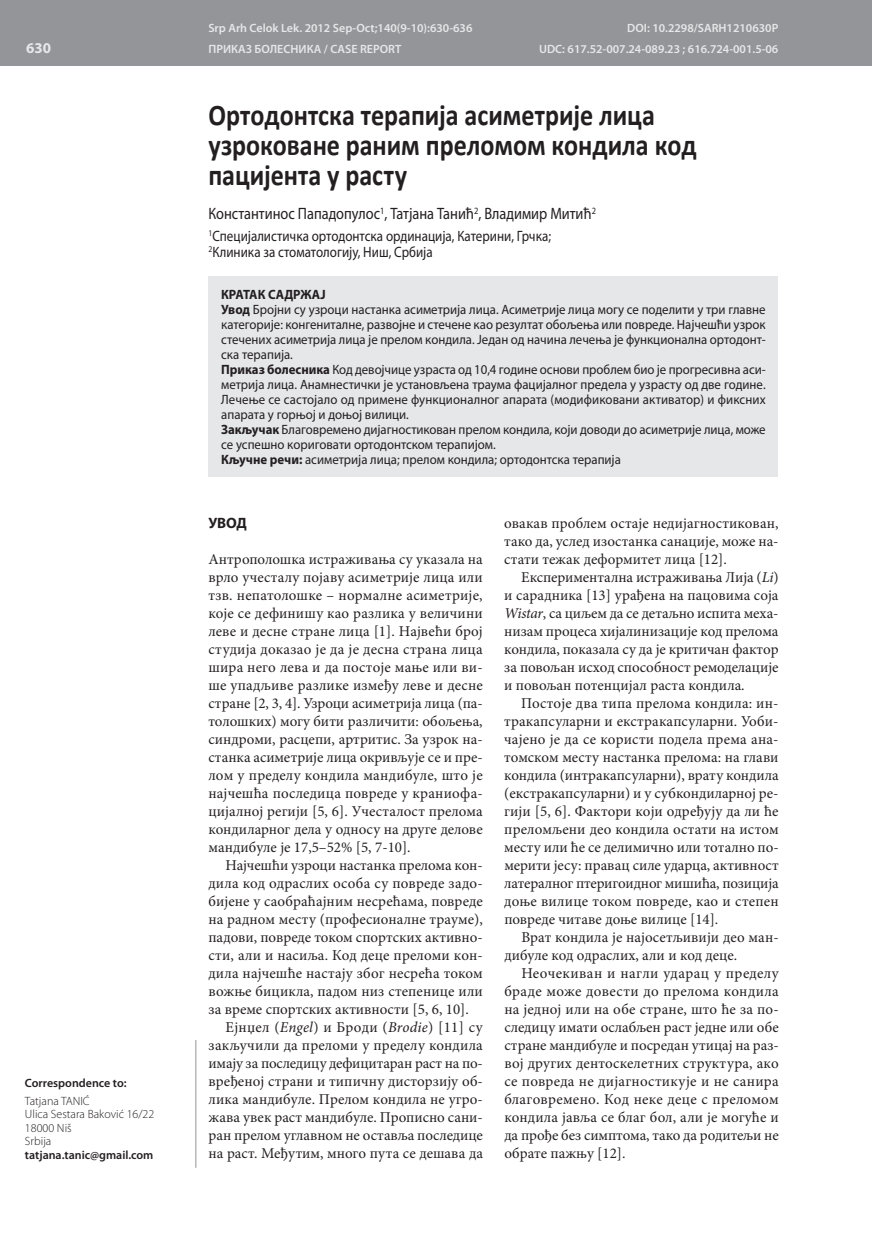
<style>
.page{position:relative;width:872px;height:1234px;background:#fff}
.page>*{position:absolute;margin:0;border:0;box-sizing:border-box;transform-origin:0 0}
.t1{font:700 30px/30px "Calibri";color:#231f20;scale:.87 1}
.t2{font:16.5px "Myriad Pro";color:#231f20;scale:.87 1}
.t3{font:15px/18px "Minion Pro";color:#231f20;text-align:justify}
.t4{font:15px/15.8px "Myriad Pro";color:#231f20;scale:.87 1}
.t5{font:15px "Minion Pro";letter-spacing:.025em;color:#231f20}
.t6{font:700 15px "Myriad Pro";color:#231f20}
.t7{font:700 15px "Myriad Pro";color:#e6e7e9}
.t8{font:13.5px/15px "Myriad Pro";color:#231f20;scale:.95 1}
.t9{font:600 12px "Myriad Pro";color:#e6e7e9}
.t10{font:300 12px/13.5px "Myriad Pro";color:#231f20}
.t11{font:600 12px "Myriad Pro";color:#231f20}
.s1{font-weight:700}
.s2{font-style:italic}
</style>
<div class="page">
<div style="left:0;top:0;width:872px;height:66px;background:#939598"></div>
<hr style="left:196px;top:1039px;width:1px;height:128px;background:#939598">
<div style="left:208px;top:276px;width:570px;height:200px;background:#e6e7e9"></div>
<p class="t7" style="left:26px;top:38px;width:26px">630</p>
<p class="t11" style="left:25px;top:1074px;width:103px">Correspondence to:</p>
<p class="t10" style="left:25px;top:1093px;width:131px">Tatjana TANIĆ<br>Ulica Sestara Baković 16/22<br>18000 Niš<br>Srbija</p>
<p class="t11" style="left:25px;top:1146px;width:130px">tatjana.tanic@gmail.com</p>
<p class="t9" style="left:208px;top:20px;width:265px">Srp Arh Celok Lek. 2012 Sep-Oct;140(9-10):630-636</p>
<p class="t9" style="left:627px;top:20px;width:153px">DOI: 10.2298/SARH1210630P</p>
<p class="t9" style="left:208px;top:42px;width:194px">ПРИКАЗ БОЛЕСНИКА / CASE REPORT</p>
<p class="t9" style="left:539px;top:42px;width:241px">UDC: 617.52-007.24-089.23 ; 616.724-001.5-06</p>
<h1 class="t1" style="left:208px;top:98px;width:562px">Ортодонтска терапија асиметрије лица узроковане раним преломом кондила код пацијента у расту</h1>
<p class="t2" style="left:208px;top:203px;width:447px">Константинос Пападопулос<sup>1</sup>, Татјана Танић<sup>2</sup>, Владимир Митић<sup>2</sup></p>
<p class="t4" style="left:208px;top:228px;width:395px"><sup>1</sup>Специјалистичка ортодонтска ординација, Катерини, Грчка;<br><sup>2</sup>Клиника за стоматологију, Ниш, Србија</p>
<p class="t8" style="left:221px;top:286px;width:574px"><span class="s1">КРАТАК САДРЖАЈ<br>Увод</span> Бројни су узроци настанка асиметрија лица. Асиметрије лица могу се поделити у три главне категорије: конгениталне, развојне и стечене као резултат обољења или повреде. Најчешћи узрок стечених асиметрија лица је прелом кондила. Један од начина лечења је функционална ортодонт&shy;ска терапија.<br><span class="s1">Приказ болесника</span> Код девојчице узраста од 10,4 године основи проблем био је прогресивна аси&shy;метрија лица. Анамнестички је установљена траума фацијалног предела у узрасту од две године.<br>Лечење се састојало од примене функционалног апарата (модификовани активатор) и фиксних апарата у горњој и доњој вилици.<br><span class="s1">Закључак</span> Благовремено дијагностикован прелом кондила, који доводи до асиметрије лица, може се успешно кориговати ортодонтском терапијом.<br><span class="s1">Кључне речи:</span> асиметрија лица; прелом кондила; ортодонтска терапија</p>
<p class="t6" style="left:208px;top:513px;width:40px">УВОД</p>
<p class="t3" style="left:208px;top:550px;width:276px">Ан-тро-по-ло-шка ис-тра-жи-ва-ња су ука-за-ла на вр-ло уче-ста-лу по-ја-ву аси-ме-три-је ли-ца или тзв. не-па-то-ло-шке – нор-мал-не аси-ме-три-је, ко-је се де-фи-ни-шу као раз-ли-ка у ве-ли-чи-ни ле-ве и де-сне стра-не ли-ца [1]. Нај-ве-ћи број сту-ди-ја до-ка-зао је да је де-сна стра-на ли-ца ши-ра не-го ле-ва и да по-сто-је ма-ње или ви&shy;ше упа-дљи-ве раз-ли-ке из-ме-ђу ле-ве и де-сне стра-не [2, 3, 4]. Узро-ци аси-ме-три-ја ли-ца (па&shy;то-ло-шких) мо-гу би-ти раз-ли-чи-ти: обо-ље-ња, син-дро-ми, рас-це-пи, ар-три-тис. За узрок на&shy;стан-ка аси-ме-три-је ли-ца окри-вљу-је се и пре&shy;лом у пре-де-лу кон-ди-ла ман-ди-бу-ле, што је нај-че-шћа по-сле-ди-ца по-вре-де у кра-ни-о-фа&shy;ци-јал-ној ре-ги-ји [5, 6]. Уче-ста-лост пре-ло-ма кон-ди-лар-ног де-ла у од-но-су на дру-ге де-ло-ве ман-ди-бу-ле је 17,5–52% [5, 7-10].</p>
<p class="t3" style="left:225px;top:856px;width:259px">Нај-че-шћи узро-ци на-стан-ка пре-ло-ма кон-</p>
<p class="t3" style="left:208px;top:874px;width:276px">ди-ла код од-ра-слих осо-ба су по-вре-де за-до-</p>
<p class="t3" style="left:208px;top:892px;width:276px">би-је-не у са-о-бра-ћај-ним не-сре-ћа-ма, по-вре-де</p>
<p class="t3" style="left:208px;top:910px;width:276px">на рад-ном ме-сту (пр-о-фе-си-о-нал-не тра-у-ме),</p>
<p class="t3" style="left:208px;top:928px;width:276px">па-до-ви, по-вре-де то-ком спорт-ских ак-тив-но-</p>
<p class="t3" style="left:208px;top:946px;width:276px">сти, али и на-си-ља. Код де-це пре-ло-ми кон-</p>
<p class="t3" style="left:208px;top:964px;width:276px">ди-ла нај-че-шће на-ста-ју због не-сре-ћа то-ком</p>
<p class="t3" style="left:208px;top:982px;width:276px">во-жње би-ци-кла, па-дом низ сте-пе-ни-це или</p>
<p class="t3" style="left:208px;top:1000px;width:262px">за вре-ме спорт-ских ак-тив-но-сти [5, 6, 10].</p>
<p class="t5" style="left:225px;top:1017px;width:259px">Ејн-џел (<span class="s2">En-gel</span>) и Бро-ди (<span class="s2">Bro-die</span>) [11] су</p>
<p class="t3" style="left:208px;top:1036px;width:276px">за-кљу-чи-ли да пре-ло-ми у пре-де-лу кон-ди-ла</p>
<p class="t3" style="left:208px;top:1054px;width:276px">има-ју за по-сле-ди-цу де-фи-ци-та-ран раст на по-</p>
<p class="t3" style="left:208px;top:1072px;width:276px">вре-ђе-ној стра-ни и ти-пич-ну дис-тор-зи-ју об-</p>
<p class="t3" style="left:208px;top:1090px;width:276px">ли-ка ман-ди-бу-ле. Пре-лом кон-ди-ла не угро-</p>
<p class="t3" style="left:209px;top:1108px;width:276px">жа-ва увек раст ман-ди-бу-ле. Про-пи-сно са-ни-</p>
<p class="t3" style="left:208px;top:1126px;width:276px">ран пре-лом углав-ном не оста-вља по-сле-ди-це</p>
<p class="t3" style="left:208px;top:1144px;width:276px">на раст. Ме-ђу-тим, мно-го пу-та се де-ша-ва да</p>
<p class="t3" style="left:504px;top:514px;width:276px">ова-кав про-блем оста-је не-ди-јаг-но-сти-ко-ван, та-ко да, услед из-о-стан-ка са-на-ци-је, мо-же на&shy;ста-ти те-жак де-фор-ми-тет ли-ца [12].</p>
<p class="t3" style="left:504px;top:568px;width:276px;text-indent:17px">Екс-пе-ри-мен-тал-на ис-тра-жи-ва-ња Ли-ја (<span class="s2">Li</span>) и са-рад-ни-ка [13] ура-ђе-на на па-цо-ви-ма со-ја <span class="s2">Wi-star</span>, са ци-љем да се де-таљ-но ис-пи-та ме-ха&shy;ни-зам про-це-са хи-ја-ли-ни-за-ци-је код пре-ло-ма кон-ди-ла, по-ка-за-ла су да је кри-ти-чан фак-тор за по-во-љан ис-ход спо-соб-ност ре-мо-де-ла-ци-је и по-во-љан по-тен-ци-јал ра-ста кон-ди-ла.</p>
<p class="t3" style="left:504px;top:694px;width:276px;text-indent:17px">По-сто-је два ти-па пре-ло-ма кон-ди-ла: ин&shy;тра-кап-су-лар-ни и екс-тра-кап-су-лар-ни. Уоби&shy;ча-је-но је да се ко-ри-сти по-де-ла пре-ма ана&shy;том-ском ме-сту на-стан-ка пре-ло-ма: на гла-ви кон-ди-ла (ин-тра-кап-су-лар-ни), вра-ту кон-ди-ла (екс-тра-кап-су-лар-ни) и у суб-кон-ди-лар-ној ре&shy;ги-ји [5, 6]. Фак-то-ри ко-ји од-ре-ђу-ју да ли ће пре-ло-мље-ни део кон-ди-ла оста-ти на истом ме-сту или ће се де-ли-мич-но или то-тал-но по&shy;ме-ри-ти је-су: пра-вац си-ле удар-ца, ак-тив-ност ла-те-рал-ног пте-ри-го-ид-ног ми-ши-ћа, по-зи-ци-ја до-ње ви-ли-це то-ком по-вре-де, као и сте-пен по-вре-де чи-та-ве до-ње ви-ли-це [14].</p>
<p class="t3" style="left:504px;top:928px;width:276px;text-indent:17px">Врат кон-ди-ла је нај-о-се-тљи-ви-ји део ман&shy;ди-бу-ле код од-ра-слих, али и код де-це.</p>
<p class="t3" style="left:504px;top:964px;width:276px;text-indent:17px">Нео-че-ки-ван и на-гли уда-рац у пре-де-лу бра-де мо-же до-ве-сти до пре-ло-ма кон-ди-ла на јед-ној или на обе стра-не, што ће за по&shy;сле-ди-цу има-ти осла-бљен раст јед-не или обе стра-не ман-ди-бу-ле и по-сре-дан ути-цај на раз&shy;вој дру-гих ден-то-ске-лет-них струк-ту-ра, ако се по-вре-да не ди-јаг-но-сти-ку-је и не са-ни-ра бла-го-вре-ме-но. Код не-ке де-це с пре-ло-мом кон-ди-ла ја-вља се благ бол, али је мо-гу-ће и да про-ђе без симп-то-ма, та-ко да ро-ди-те-љи не обра-те па-жњу [12].</p>
</div>
